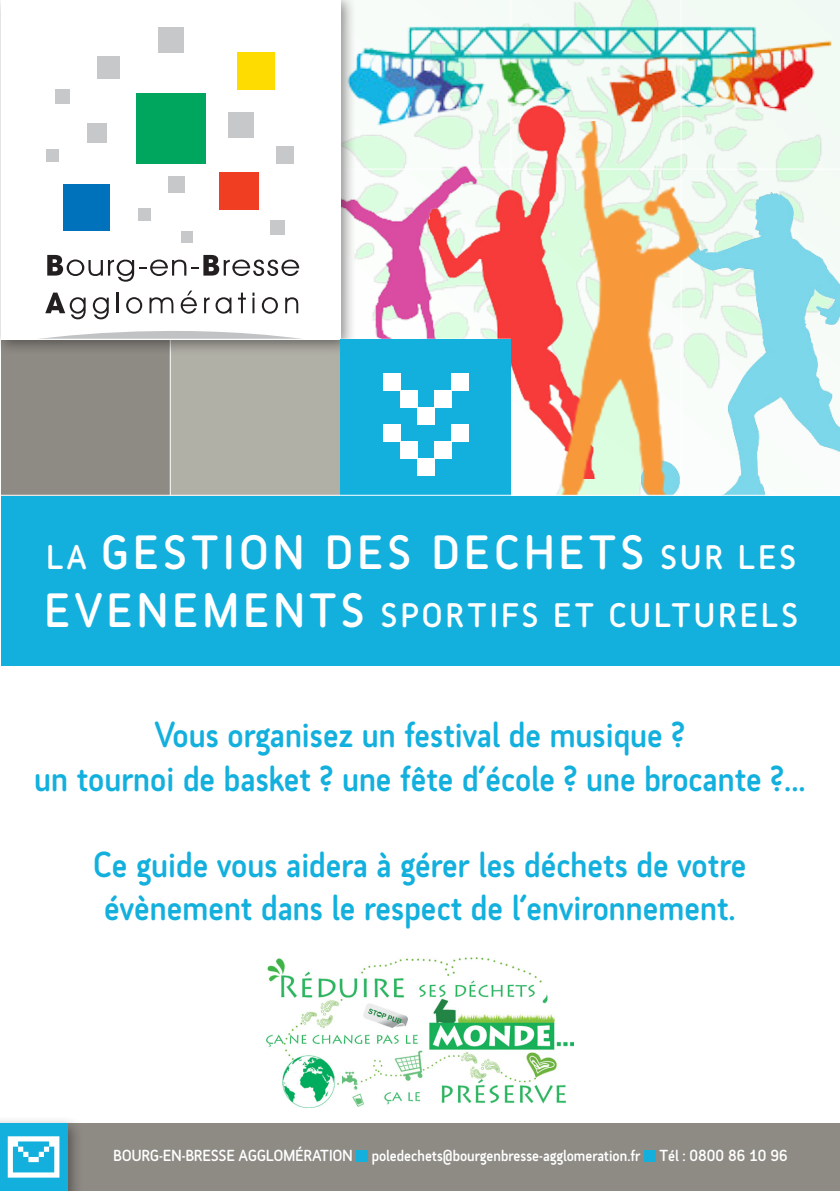
<style>
.page{position:relative;width:840px;height:1191px;background:#fff}
.page>*{position:absolute;margin:0;border:0;box-sizing:border-box;transform-origin:0 0}
.t1{font:48px "Tame";letter-spacing:.115em;color:#fff}
.t2{font:36px/43.2px "Tame";color:#13b0de}
.t3{font:34px "Tame";letter-spacing:.115em;color:#fff}
.t4{font:16px "Tame";color:#fff}
.s1{font-size:34px}
.s2{font-size:48px}
</style>
<div class="page">
<svg style="left:356px;top:0;width:483px;height:495px;fill:#f4fbf5"></svg>
<img style="left:697px;top:193px;width:142px;height:302px">
<div style="left:1px;top:339px;width:169px;height:170px;background:#8e8b85"></div>
<div style="left:171px;top:340px;width:170px;height:170px;background:#b1b0a7"></div>
<hr style="left:0;top:169px;width:839px;height:1px;background:#fff">
<hr style="left:510px;top:0;width:1px;height:495px;background:#fff">
<hr style="left:680px;top:0;width:1px;height:495px;background:#fff">
<div style="left:67px;top:1123px;width:772px;height:68px;background:#8e8b85"></div>
<div style="left:356px;top:1150px;width:11px;height:11px;background:#13b0de"></div>
<div style="left:644px;top:1150px;width:11px;height:11px;background:#13b0de"></div>
<div style="left:0;top:1115px;width:83px;height:76px;background:#231f20;opacity:.5"></div>
<div style="left:0;top:1123px;width:67px;height:68px;background:#13b0de"></div>
<svg style="left:8px;top:1136px;width:51px;height:41px"></svg>
<img style="left:356px;top:165px;width:70px;height:174px">
<img style="left:356px;top:26px;width:130px;height:107px">
<img style="left:486px;top:26px;width:353px;height:107px">
<div style="left:0;top:0;width:356px;height:355px;background:#231f20;opacity:.5"></div>
<div style="left:1px;top:0;width:339px;height:339px;background:#fff"></div>
<div style="left:136px;top:94px;width:69px;height:70px;background:#00a65d"></div>
<div style="left:219px;top:173px;width:39px;height:37px;background:#ef3e22"></div>
<div style="left:63px;top:184px;width:47px;height:47px;background:#0072bc"></div>
<div style="left:237px;top:52px;width:38px;height:38px;background:#ffdc01"></div>
<div style="left:228px;top:112px;width:25px;height:26px;background:#c7c8ca"></div>
<div style="left:97px;top:56px;width:22px;height:22px;background:#c7c8ca"></div>
<div style="left:158px;top:27px;width:25px;height:26px;background:#c7c8ca"></div>
<div style="left:275px;top:146px;width:18px;height:18px;background:#c7c8ca"></div>
<div style="left:270px;top:220px;width:14px;height:14px;background:#c7c8ca"></div>
<div style="left:56px;top:89px;width:14px;height:15px;background:#c7c8ca"></div>
<div style="left:138px;top:208px;width:12px;height:13px;background:#c7c8ca"></div>
<div style="left:181px;top:231px;width:12px;height:11px;background:#c7c8ca"></div>
<div style="left:46px;top:150px;width:13px;height:12px;background:#c7c8ca"></div>
<div style="left:168px;top:176px;width:17px;height:17px;background:#c7c8ca"></div>
<div style="left:87px;top:123px;width:19px;height:20px;background:#c7c8ca"></div>
<svg style="left:47px;top:255px;width:252px;height:27px"></svg>
<svg style="left:39px;top:290px;width:262px;height:49px"></svg>
<img style="left:426px;top:105px;width:169px;height:373px">
<img style="left:560px;top:121px;width:137px;height:374px">
<hr style="left:0;top:339px;width:510px;height:1px;background:#fff">
<div style="left:340px;top:339px;width:170px;height:170px;background:#13b0de"></div>
<div style="left:383px;top:373px;width:17px;height:17px;background:#fff"></div>
<div style="left:451px;top:373px;width:17px;height:17px;background:#fff"></div>
<div style="left:400px;top:390px;width:17px;height:17px;background:#fff"></div>
<div style="left:434px;top:390px;width:17px;height:17px;background:#fff"></div>
<div style="left:417px;top:407px;width:17px;height:17px;background:#fff"></div>
<div style="left:383px;top:424px;width:17px;height:17px;background:#fff"></div>
<div style="left:451px;top:424px;width:17px;height:17px;background:#fff"></div>
<div style="left:400px;top:441px;width:17px;height:17px;background:#fff"></div>
<div style="left:434px;top:441px;width:17px;height:17px;background:#fff"></div>
<div style="left:417px;top:458px;width:17px;height:17px;background:#fff"></div>
<div style="left:1px;top:495px;width:838px;height:170px;background:#13b0de"></div>
<hr style="left:0;top:495px;width:839px;height:1px;background:#fff">
<img style="left:266px;top:957px;width:307px;height:150px">
<p class="t1" style="left:47px;top:524px;width:750px"><span class="s1">LA</span> GESTION DES DECHETS <span class="s1">SUR LES</span></p>
<p class="t3" style="left:45px;top:595px;width:753px"><span class="s2">EVENEMENTS</span> SPORTIFS ET CULTURELS</p>
<p class="t2" style="left:155px;top:713px;width:531px">Vous organisez un festival de musique ?</p>
<p class="t2" style="left:34px;top:756px;width:772px">un tournoi de basket ? une fête d’école ? une brocante ?...</p>
<p class="t2" style="left:93px;top:843px;width:654px">Ce guide vous aidera à gérer les déchets de votre évènement dans le respect de l’environnement.</p>
<p class="t4" style="left:113px;top:1146px;width:675px">BOURG-EN-BRESSE AGGLOMÉRATION poledechets@bourgenbresse-agglomeration.fr Tél : 0800 86 10 96</p>
</div>
